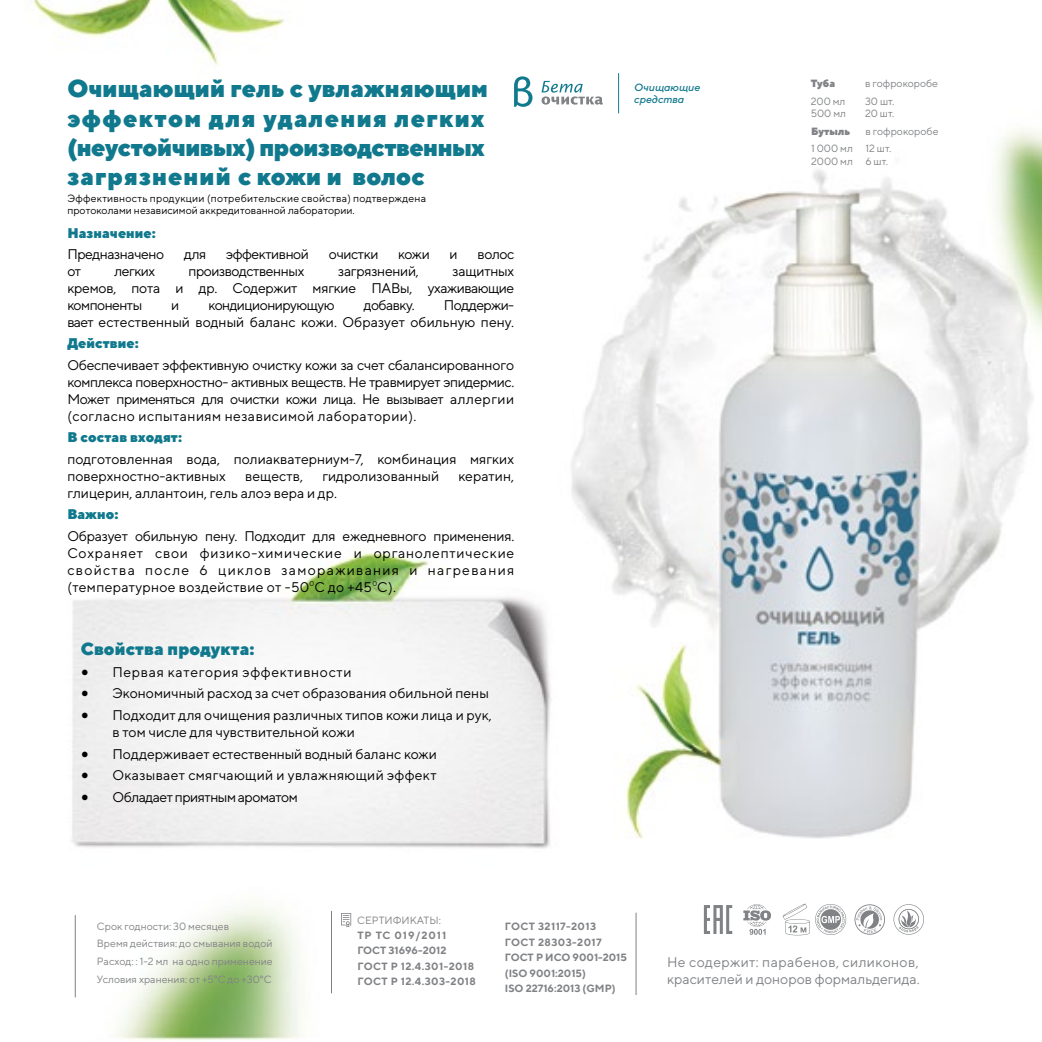
<style>
.page{position:relative;width:1042px;height:1042px;background:#fff}
.page>*{position:absolute;margin:0;border:0;box-sizing:border-box;transform-origin:0 0}
.t1{font:900 24.5px/29.4px "TT Norms";color:#11798d}
.t2{font:900 17.5px "TT Norms";color:#11798d}
.t3{font:14px/16.8px "TT Norms";color:#000;text-align:justify}
.t4{font:14px "TT Norms";letter-spacing:-.035em;color:#000}
.t5{font:14px/16.8px "TT Norms";color:#808285}
.t6{font:900 14px "TT Norms";color:#11798d}
.t7{font:14px "TT Norms";letter-spacing:.02em;color:#000}
.t8{font:14px "TT Norms";letter-spacing:.045em;color:#000}
.t9{font:14px "TT Norms";letter-spacing:-.04em;color:#000}
.t10{font:14px "TT Norms";letter-spacing:-.02em;color:#000}
.t11{font:10.5px/17.5px "TT Norms";color:#808285}
.t12{font:10.5px/12.6px "TT Norms";letter-spacing:.02em;color:#000}
.t13{font:700 10.5px/15.4px "TT Norms";color:#808285}
.t14{font:700 10.5px/15.4px "TT Norms";letter-spacing:.04em;color:#808285}
.t15{font:italic 500 10.5px/12.6px "TT Norms";color:#11798d}
.t16{font:900 10.5px "TT Norms";color:#808285}
.s1{font-family:"Minion Pro";font-size:21px}
</style>
<div class="page">
<img style="left:33px;top:0;width:1009px;height:1040px">
<hr style="left:331px;top:911px;width:1px;height:82px;background:#808285">
<hr style="left:635px;top:912px;width:1px;height:83px;background:#808285">
<hr style="left:75px;top:915px;width:1px;height:82px;background:#808285">
<hr style="left:618px;top:73px;width:1px;height:40px;background:#11798d">
<svg style="left:514px;top:76px;width:18px;height:31px"></svg>
<svg style="left:541px;top:81px;width:62px;height:24px"></svg>
<svg style="left:704px;top:905px;width:28px;height:29px"></svg>
<svg style="left:743px;top:904px;width:28px;height:31px"></svg>
<svg style="left:782px;top:903px;width:64px;height:32px"></svg>
<svg style="left:854px;top:904px;width:31px;height:30px"></svg>
<svg style="left:893px;top:904px;width:31px;height:30px"></svg>
<svg style="left:341px;top:913px;width:14px;height:15px"></svg>
<h1 class="t1" style="left:67px;top:73px;width:422px">Очищающий гель с увлажняющим эффектом для удаления легких (неустойчивых) производственных загрязнений с кожи и волос</h1>
<p class="t12" style="left:67px;top:191px;width:360px">Эффективность продукции (потребительские свойства) подтверждена протоколами независимой аккредитованной лаборатории.</p>
<p class="t6" style="left:67px;top:223px;width:90px">Назначение:</p>
<p class="t4" style="left:67px;top:246px;width:98px">Предназначено</p>
<p class="t3" style="left:184px;top:246px;width:24px">для</p>
<p class="t4" style="left:226px;top:246px;width:84px">эффективной</p>
<p class="t4" style="left:329px;top:246px;width:51px">очистки</p>
<p class="t3" style="left:398px;top:246px;width:33px">кожи</p>
<p class="t3" style="left:450px;top:246px;width:10px">и</p>
<p class="t3" style="left:478px;top:246px;width:38px">волос</p>
<p class="t3" style="left:67px;top:262px;width:15px">от</p>
<p class="t3" style="left:114px;top:262px;width:42px">легких</p>
<p class="t4" style="left:188px;top:263px;width:117px">производственных</p>
<p class="t10" style="left:338px;top:263px;width:82px">загрязнений,</p>
<p class="t3" style="left:67px;top:262px;width:448px;text-indent:385px">защитных кремов, пота и др. Содержит мягкие ПАВы, ухаживающие компоненты</p>
<p class="t3" style="left:171px;top:296px;width:10px">и</p>
<p class="t9" style="left:208px;top:296px;width:128px">кондиционирующую</p>
<p class="t9" style="left:364px;top:296px;width:53px">добавку.</p>
<p class="t3" style="left:67px;top:296px;width:448px;text-align:right">Поддержи-<br>вает естественный водный баланс кожи. Образует обильную пену.</p>
<p class="t6" style="left:67px;top:334px;width:73px">Действие:</p>
<p class="t3" style="left:67px;top:356px;width:448px">Обеспечивает эффективную очистку кожи за счет сбалансированного комплекса поверхностно- активных веществ. Не травмирует эпидермис.<br>Может применяться для очистки кожи лица. Не вызывает аллергии (согласно испытаниям независимой лаборатории).</p>
<p class="t6" style="left:67px;top:428px;width:116px">В состав входят:</p>
<p class="t3" style="left:67px;top:450px;width:448px">подготовленная вода, полиакватерниум-7, комбинация мягких поверхностно-активных</p>
<p class="t3" style="left:245px;top:467px;width:59px">веществ,</p>
<p class="t3" style="left:322px;top:467px;width:118px">гидролизованный</p>
<p class="t3" style="left:458px;top:467px;width:57px">кератин,</p>
<p class="t3" style="left:67px;top:484px;width:271px">глицерин, аллантоин, гель алоэ вера и др.</p>
<p class="t6" style="left:67px;top:505px;width:53px">Важно:</p>
<p class="t3" style="left:67px;top:527px;width:448px">Образует обильную пену. Подходит для ежедневного применения.<br>Сохраняет свои физико-химические и органолептические свойства после 6 циклов замораживания и нагревания (температурное воздействие от -50<sup>0</sup>С до +45<sup>0</sup>С).</p>
<p class="t2" style="left:81px;top:637px;width:175px">Свойства продукта:</p>
<p class="t8" style="left:81px;top:663px;width:272px"><span class="s1">•</span> Первая категория эффективности</p>
<p class="t3" style="left:81px;top:685px;width:409px"><span class="s1">•</span> Экономичный расход за счет образования обильной пены</p>
<p class="t3" style="left:112px;top:706px;width:381px;text-indent:-32px"><span class="s1">•</span> Подходит для очищения различных типов кожи лица и рук, в том числе для чувствительной кожи</p>
<p class="t3" style="left:81px;top:745px;width:357px"><span class="s1">•</span> Поддерживает естественный водный баланс кожи</p>
<p class="t7" style="left:81px;top:767px;width:357px"><span class="s1">•</span> Оказывает смягчающий и увлажняющий эффект</p>
<p class="t4" style="left:81px;top:789px;width:219px"><span class="s1">•</span> Обладает приятным ароматом</p>
<p class="t15" style="left:634px;top:80px;width:67px">Очищающие средства</p>
<p class="t16" style="left:811px;top:77px;width:26px">Туба</p>
<p class="t11" style="left:865px;top:75px;width:75px">в гофрокоробе</p>
<p class="t11" style="left:811px;top:92px;width:36px">200 мл</p>
<p class="t11" style="left:865px;top:92px;width:31px">30 шт.</p>
<p class="t11" style="left:811px;top:105px;width:37px">500 мл</p>
<p class="t11" style="left:865px;top:105px;width:31px">20 шт.</p>
<p class="t16" style="left:811px;top:124px;width:41px">Бутыль</p>
<p class="t11" style="left:811px;top:122px;width:129px;text-indent:54px">в гофрокоробе<br>1 000 мл 12 шт.</p>
<p class="t11" style="left:811px;top:152px;width:78px">2000 мл 6 шт.</p>
<p class="t11" style="left:97px;top:917px;width:177px">Срок годности: 30 месяцев<br>Время действия: до смывания водой<br>Расход: : 1-2 мл на одно применение<br>Условия хранения: от +5°С до +30°С</p>
<p class="t11" style="left:361px;top:910px;width:85px">СЕРТИФИКАТЫ:</p>
<p class="t11" style="left:357px;top:911px;width:85px">СЕРТИФИКАТЫ:</p>
<p class="t14" style="left:357px;top:927px;width:120px">ТР ТС 019/2011<br>ГОСТ 31696-2012<br>ГОСТ Р 12.4.301-2018<br>ГОСТ Р 12.4.303-2018</p>
<p class="t13" style="left:505px;top:919px;width:124px">ГОСТ 32117-2013<br>ГОСТ 28303-2017<br>ГОСТ Р ИСО 9001-2015 (ISO 9001:2015)<br>ISO 22716:2013 (GMP)</p>
<p class="t5" style="left:667px;top:953px;width:254px">Не содержит: парабенов, силиконов, красителей и доноров формальдегида.</p>
</div>
